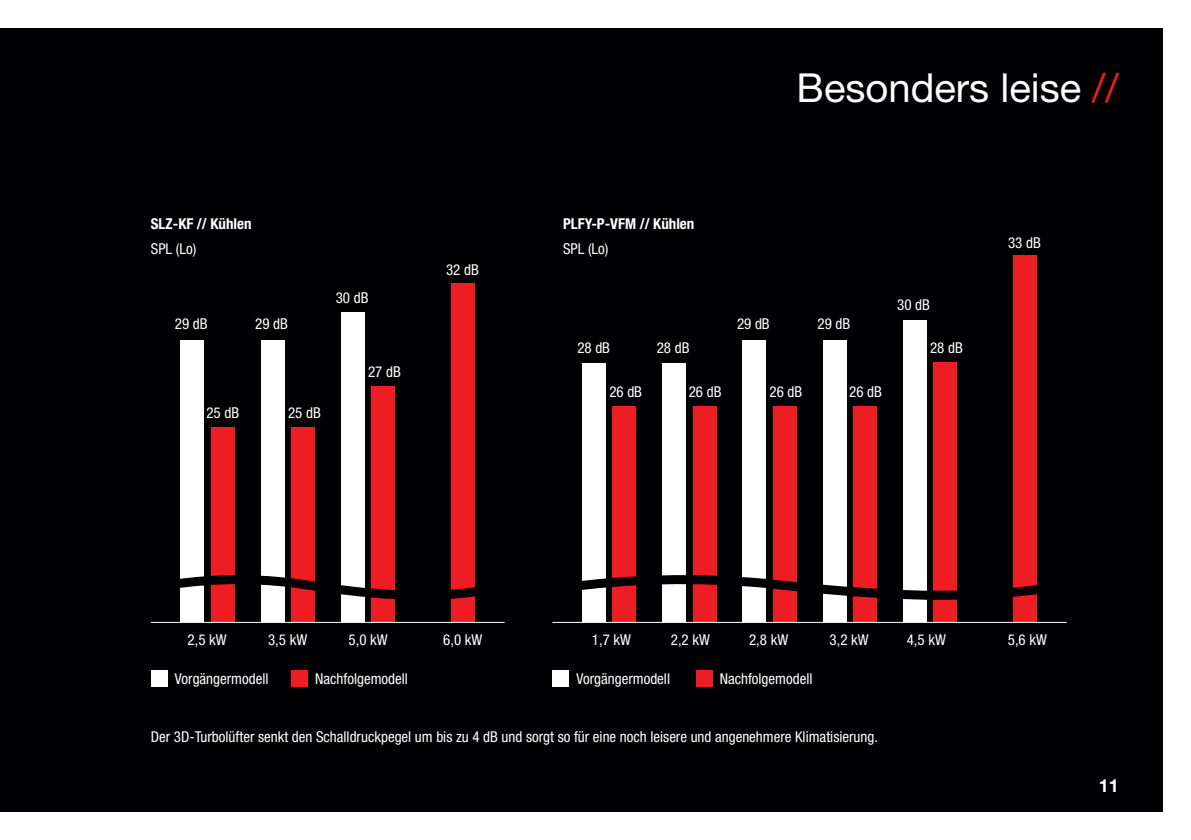
<style>
.page{position:relative;width:1191px;height:840px;background:#fff}
.page>*{position:absolute;margin:0;border:0;box-sizing:border-box;transform-origin:0 0}
.t1{font:40px "Helvetica Neue LT Pro";color:#fff}
.t2{font:700 18px "Helvetica Neue LT Pro";color:#fff}
.t3{font:condensed 15px "Helvetica Neue LT Pro";color:#fff}
.t4{font:700 condensed 15px "Helvetica Neue LT Pro";color:#fff}
.s1{color:#ee1d23}
</style>
<div class="page">
<div style="left:0;top:28px;width:1162px;height:783px;background:#000002"></div>
<div style="left:451px;top:283px;width:24px;height:338px;background:#ee1d23"></div>
<div style="left:1013px;top:255px;width:23px;height:366px;background:#ee1d23"></div>
<div style="left:211px;top:427px;width:23px;height:194px;background:#ee1d23"></div>
<div style="left:181px;top:340px;width:23px;height:281px;background:#fff"></div>
<div style="left:151px;top:669px;width:17px;height:17px;background:#fff"></div>
<div style="left:552px;top:669px;width:17px;height:17px;background:#fff"></div>
<div style="left:291px;top:669px;width:17px;height:17px;background:#ee1d23"></div>
<div style="left:695px;top:669px;width:17px;height:17px;background:#ee1d23"></div>
<div style="left:612px;top:406px;width:24px;height:215px;background:#ee1d23"></div>
<div style="left:582px;top:363px;width:23px;height:258px;background:#fff"></div>
<div style="left:693px;top:406px;width:23px;height:215px;background:#ee1d23"></div>
<div style="left:662px;top:363px;width:24px;height:258px;background:#fff"></div>
<div style="left:773px;top:406px;width:23px;height:215px;background:#ee1d23"></div>
<div style="left:743px;top:340px;width:23px;height:281px;background:#fff"></div>
<div style="left:853px;top:406px;width:23px;height:215px;background:#ee1d23"></div>
<div style="left:823px;top:340px;width:23px;height:281px;background:#fff"></div>
<div style="left:933px;top:362px;width:24px;height:259px;background:#ee1d23"></div>
<div style="left:903px;top:320px;width:23px;height:301px;background:#fff"></div>
<div style="left:291px;top:427px;width:24px;height:194px;background:#ee1d23"></div>
<div style="left:261px;top:340px;width:23px;height:281px;background:#fff"></div>
<div style="left:371px;top:386px;width:24px;height:235px;background:#ee1d23"></div>
<div style="left:341px;top:312px;width:23px;height:309px;background:#fff"></div>
<hr style="left:151px;top:621px;width:353px;height:1px;background:#fff">
<svg style="left:582px;top:572px;width:455px;height:34px"></svg>
<svg style="left:180px;top:572px;width:295px;height:34px"></svg>
<hr style="left:552px;top:621px;width:514px;height:1px;background:#fff">
<h1 class="t1" style="left:796px;top:63px;width:324px">Besonders leise <span class="s1">//</span></h1>
<p class="t4" style="left:151px;top:215px;width:102px">SLZ-KF // Kühlen</p>
<p class="t4" style="left:563px;top:215px;width:133px">PLFY-P-VFM // Kühlen</p>
<p class="t3" style="left:151px;top:239px;width:47px">SPL (Lo)</p>
<p class="t3" style="left:563px;top:239px;width:47px">SPL (Lo)</p>
<p class="t3" style="left:175px;top:314px;width:34px">29 dB</p>
<p class="t3" style="left:255px;top:314px;width:34px">29 dB</p>
<p class="t3" style="left:336px;top:289px;width:34px">30 dB</p>
<p class="t3" style="left:446px;top:261px;width:34px">32 dB</p>
<p class="t3" style="left:737px;top:314px;width:34px">29 dB</p>
<p class="t3" style="left:817px;top:314px;width:34px">29 dB</p>
<p class="t3" style="left:897px;top:295px;width:34px">30 dB</p>
<p class="t3" style="left:1008px;top:234px;width:34px">33 dB</p>
<p class="t3" style="left:206px;top:403px;width:34px">25 dB</p>
<p class="t3" style="left:288px;top:403px;width:34px">25 dB</p>
<p class="t3" style="left:368px;top:362px;width:34px">27 dB</p>
<p class="t3" style="left:577px;top:338px;width:34px">28 dB</p>
<p class="t3" style="left:657px;top:338px;width:34px">28 dB</p>
<p class="t3" style="left:930px;top:338px;width:34px">28 dB</p>
<p class="t3" style="left:609px;top:382px;width:34px">26 dB</p>
<p class="t3" style="left:688px;top:382px;width:34px">26 dB</p>
<p class="t3" style="left:769px;top:382px;width:34px">26 dB</p>
<p class="t3" style="left:849px;top:382px;width:34px">26 dB</p>
<p class="t3" style="left:188px;top:630px;width:41px">2,5 kW</p>
<p class="t3" style="left:268px;top:630px;width:41px">3,5 kW</p>
<p class="t3" style="left:349px;top:630px;width:41px">5,0 kW</p>
<p class="t3" style="left:443px;top:630px;width:41px">6,0 kW</p>
<p class="t3" style="left:592px;top:630px;width:41px">1,7 kW</p>
<p class="t3" style="left:671px;top:630px;width:41px">2,2 kW</p>
<p class="t3" style="left:749px;top:630px;width:41px">2,8 kW</p>
<p class="t3" style="left:829px;top:630px;width:41px">3,2 kW</p>
<p class="t3" style="left:906px;top:630px;width:41px">4,5 kW</p>
<p class="t3" style="left:1007px;top:630px;width:41px">5,6 kW</p>
<p class="t3" style="left:175px;top:669px;width:95px">Vorgängermodell</p>
<p class="t3" style="left:315px;top:669px;width:94px">Nachfolgemodell</p>
<p class="t3" style="left:576px;top:669px;width:95px">Vorgängermodell</p>
<p class="t3" style="left:719px;top:669px;width:94px">Nachfolgemodell</p>
<p class="t3" style="left:151px;top:727px;width:728px">Der 3D-Turbolüfter senkt den Schalldruckpegel um bis zu 4 dB und sorgt so für eine noch leisere und angenehmere Klimatisierung.</p>
<p class="t2" style="left:1099px;top:774px;width:22px">11</p>
</div>
